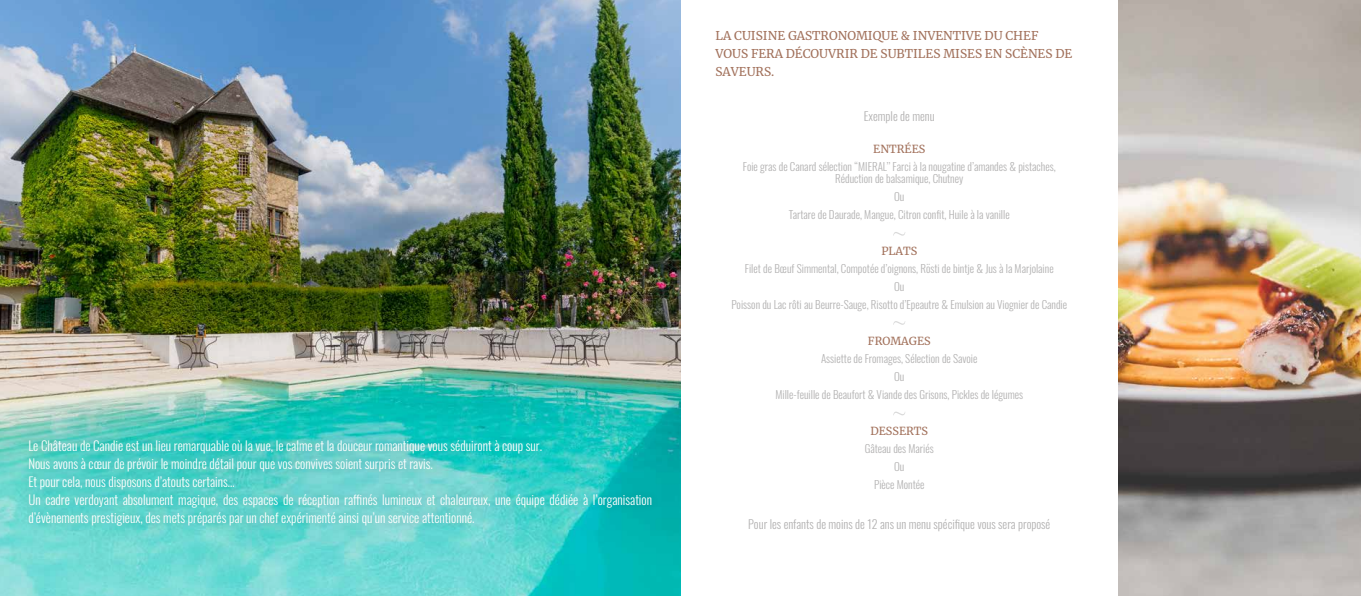
<style>
.page{position:relative;width:1361px;height:596px;background:#fff}
.page>*{position:absolute;margin:0;border:0;box-sizing:border-box;transform-origin:0 0}
.t1{font:300 13px/18px "Oswald";color:#fff}
.t2{font:12px/18px "Merriweather";color:#a1705a}
.t3{font:300 12px "Oswald";color:#b3b2b2}
.t4{font:300 11px/18px "Oswald";color:#b3b2b2;text-align:center}
.t5{font:11px "Merriweather";color:#a1705a}
</style>
<div class="page">
<img style="left:0;top:0;width:680px;height:595px">
<img style="left:1118px;top:0;width:243px;height:595px">
<div style="left:20px;top:431px;width:641px;height:103px;background:#000;opacity:.1"></div>
<svg style="left:893px;top:232px;width:12px;height:3px"></svg>
<svg style="left:893px;top:321px;width:12px;height:3px"></svg>
<svg style="left:893px;top:411px;width:12px;height:4px"></svg>
<p class="t1" style="left:28px;top:435px;width:625px">Le Château de Candie est un lieu remarquable où la vue, le calme et la douceur romantique vous séduiront à coup sur.<br>Nous avons à cœur de prévoir le moindre détail pour que vos convives soient surpris et ravis.<br>Et pour cela, nous disposons d’atouts certains…<br>Un cadre verdoyant absolument magique, des espaces de réception raffinés lumineux et chaleureux, une équipe dédiée à l’organisation d’évènements prestigieux, des mets préparés par un chef expérimenté ainsi qu’un service attentionné.</p>
<p class="t2" style="left:715px;top:26px;width:358px">LA CUISINE GASTRONOMIQUE &amp; INVENTIVE DU CHEF<br>VOUS FERA DÉCOUVRIR DE SUBTILES MISES EN SCÈNES DE<br>SAVEURS.</p>
<p class="t3" style="left:864px;top:105px;width:72px">Exemple de menu</p>
<p class="t5" style="left:873px;top:141px;width:54px">ENTRÉES</p>
<p class="t4" style="left:743px;top:159px;width:314px;line-height:12px">Foie gras de Canard sélection ‘‘MIERAL’’ Farci à la nougatine d’amandes &amp; pistaches,<br>Réduction de balsamique, Chutney</p>
<p class="t4" style="left:789px;top:186px;width:222px">Ou<br>Tartare de Daurade, Mangue, Citron confit, Huile à la vanille</p>
<p class="t5" style="left:881px;top:243px;width:37px">PLATS</p>
<p class="t4" style="left:731px;top:258px;width:337px">Filet de Bœuf Simmental, Compotée d’oignons, Rösti de bintje &amp; Jus à la Marjolaine<br>Ou<br>Poisson du Lac rôti au Beurre-Sauge, Risotto d’Epeautre &amp; Emulsion au Viognier de Candie</p>
<p class="t5" style="left:868px;top:333px;width:64px">FROMAGES</p>
<p class="t4" style="left:775px;top:348px;width:249px">Assiette de Fromages, Sélection de Savoie<br>Ou<br>Mille-feuille de Beaufort &amp; Viande des Grisons, Pickles de légumes</p>
<p class="t5" style="left:870px;top:423px;width:59px">DESSERTS</p>
<p class="t4" style="left:865px;top:438px;width:71px">Gâteau des Mariés<br>Ou<br>Pièce Montée</p>
<p class="t3" style="left:748px;top:512px;width:304px">Pour les enfants de moins de 12 ans un menu spécifique vous sera proposé</p>
</div>
